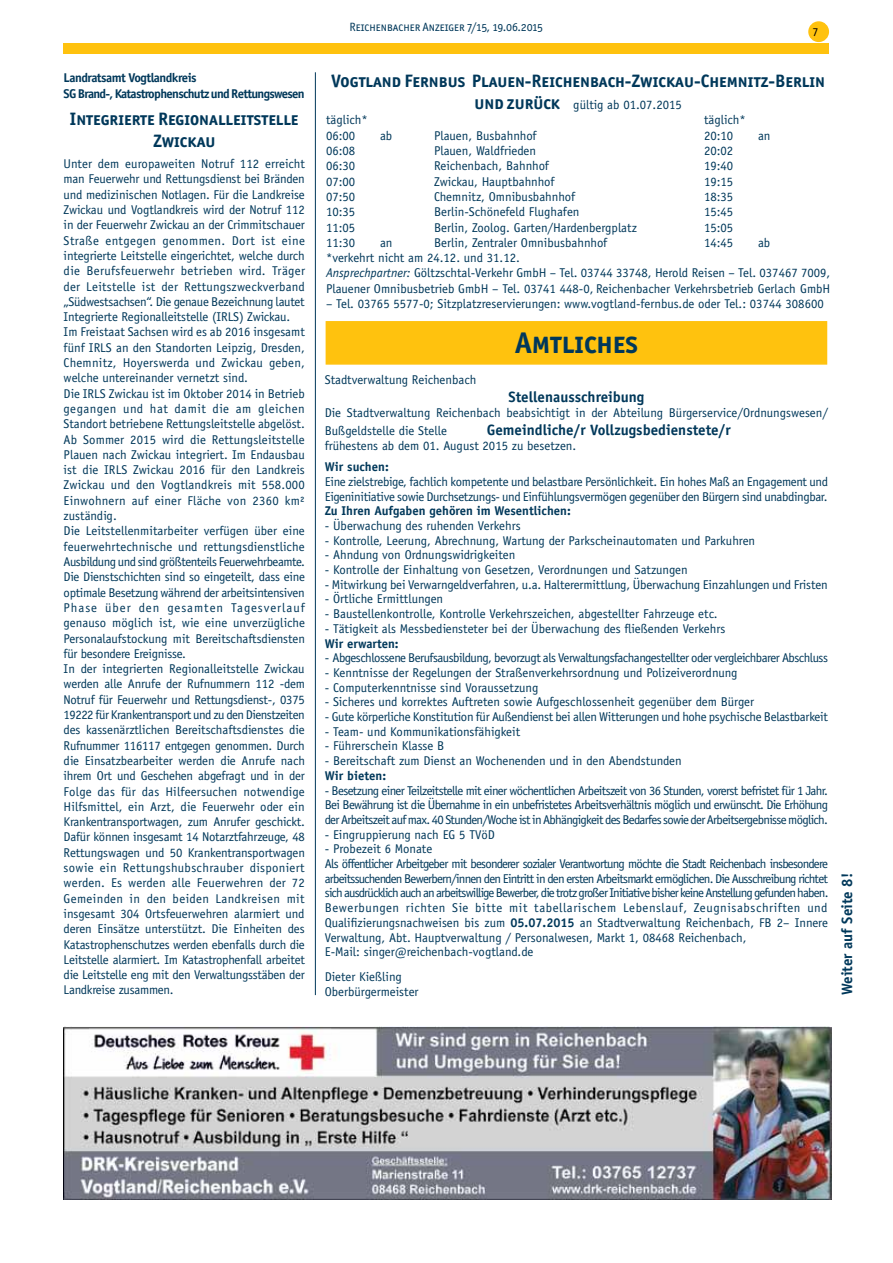
<style>
.page{position:relative;width:893px;height:1263px;background:#fff}
.page>*{position:absolute;margin:0;border:0;box-sizing:border-box;transform-origin:0 0}
.t1{font:30px "Officina San ITC Bold SC";color:#00385a}
.t2{font:18px/21.6px "Officina San ITC Bold SC";color:#00385a;text-align:center}
.t3{font:700 15px "Officina Sans";color:#00385a}
.t4{font:12.75px/15.3px "Officina Sans";letter-spacing:-.005em;color:#00385a}
.t5{font:12.75px/14.7px "Officina Sans";letter-spacing:-.06em;color:#00385a}
.t6{font:12.75px/14.7px "Officina Sans";letter-spacing:-.025em;color:#00385a}
.t7{font:12.75px "Officina Sans";letter-spacing:-.04em;color:#00385a}
.t8{font:700 12.75px "Officina Sans";color:#00385a}
.t9{font:700 12.75px/15.3px "Officina Sans";letter-spacing:-.04em;color:#00385a}
.t10{font:12px "Officina San ITC Book SC";color:#00385a}
.t11{font:12px "Officina Sans";color:#000}
.s1{font-family:"Officina San ITC Bold SC";font-size:18px}
.s2{font-style:italic}
.s3{font-weight:700}
</style>
<div class="page">
<div style="left:809px;top:22px;width:19px;height:19px;background:#ffc20e;border-radius:50%"></div>
<div style="left:808px;top:21px;width:21px;height:21px;border:2px solid #ffc20e;border-radius:50%"></div>
<div style="left:64px;top:44px;width:765px;height:10px;background:#ffc20e"></div>
<hr style="left:315px;top:72px;width:1px;height:923px;background:#00385a">
<div style="left:326px;top:321px;width:501px;height:44px;background:#ffc20e;border:2px solid #ffc20e"></div>
<img style="left:64px;top:1027px;width:768px;height:172px">
<p class="t9" style="left:64px;top:70px;width:242px">Landratsamt Vogtlandkreis<br>SG Brand-, Katastrophenschutz und Rettungswesen</p>
<h2 class="t2" style="left:70px;top:108px;width:230px">Integrierte Regionalleitstelle<br>Zwickau</h2>
<p class="t4" style="left:64px;top:156px;width:243px">Unter dem europaweiten Notruf 112 erreicht man Feuerwehr und Rettungsdienst bei Bränden und medizinischen Notlagen. Für die Landkreise Zwickau und Vogtlandkreis wird der Notruf 112 in der Feuerwehr Zwickau an der Crimmitschauer Straße entgegen genommen. Dort ist eine integrierte Leitstelle eingerichtet, welche durch die Berufsfeuerwehr betrieben wird. Träger der Leitstelle ist der Rettungszweckverband „Südwestsachsen“. Die genaue Bezeichnung lautet Integrierte Regionalleitstelle (IRLS) Zwickau.<br>Im Freistaat Sachsen wird es ab 2016 insgesamt fünf IRLS an den Standorten Leipzig, Dresden, Chemnitz, Hoyerswerda und Zwickau geben, welche untereinander vernetzt sind.<br>Die IRLS Zwickau ist im Oktober 2014 in Betrieb gegangen und hat damit die am gleichen Standort betriebene Rettungsleitstelle abgelöst.<br>Ab Sommer 2015 wird die Rettungsleitstelle Plauen nach Zwickau integriert. Im Endausbau ist die IRLS Zwickau 2016 für den Landkreis Zwickau und den Vogtlandkreis mit 558.000<br>Einwohnern auf einer Fläche von 2360 km² zuständig.<br>Die Leitstellenmitarbeiter verfügen über eine feuerwehrtechnische und rettungsdienstliche Ausbildung und sind größtenteils Feuerwehrbeamte.<br>Die Dienstschichten sind so eingeteilt, dass eine optimale Besetzung während der arbeitsintensiven Phase über den gesamten Tagesverlauf genauso möglich ist, wie eine unverzügliche Personalaufstockung mit Bereitschaftsdiensten für besondere Ereignisse.<br>In der integrierten Regionalleitstelle Zwickau werden alle Anrufe der Rufnummern 112 -dem Notruf für Feuerwehr und Rettungsdienst-, 0375<br>19222 für Krankentransport und zu den Dienstzeiten des kassenärztlichen Bereitschaftsdienstes die Rufnummer 116117 entgegen genommen. Durch die Einsatzbearbeiter werden die Anrufe nach ihrem Ort und Geschehen abgefragt und in der Folge das für das Hilfeersuchen notwendige Hilfsmittel, ein Arzt, die Feuerwehr oder ein Krankentransportwagen, zum Anrufer geschickt.<br>Dafür können insgesamt 14 Notarztfahrzeuge, 48<br>Rettungswagen und 50 Krankentransportwagen sowie ein Rettungshubschrauber disponiert werden. Es werden alle Feuerwehren der 72<br>Gemeinden in den beiden Landkreisen mit insgesamt 304 Ortsfeuerwehren alarmiert und deren Einsätze unterstützt. Die Einheiten des Katastrophenschutzes werden ebenfalls durch die Leitstelle alarmiert. Im Katastrophenfall arbeitet die Leitstelle eng mit den Verwaltungsstäben der Landkreise zusammen.</p>
<p class="t10" style="left:349px;top:20px;width:195px">Reichenbacher Anzeiger 7/15, 19.06.2015</p>
<p class="t11" style="left:812px;top:25px;width:7px">7</p>
<h2 class="t2" style="left:331px;top:70px;width:495px">Vogtland Fernbus Plauen-Reichenbach-Zwickau-Chemnitz-Berlin</h2>
<p class="t4" style="left:474px;top:97px;width:209px"><span class="s1">und zurück</span> gültig ab 01.07.2015</p>
<p class="t4" style="left:326px;top:112px;width:43px">täglich*</p>
<p class="t4" style="left:704px;top:112px;width:43px">täglich*</p>
<p class="t4" style="left:326px;top:128px;width:31px">06:00</p>
<p class="t4" style="left:380px;top:128px;width:14px">ab</p>
<p class="t4" style="left:434px;top:128px;width:104px">Plauen, Busbahnhof</p>
<p class="t4" style="left:704px;top:128px;width:31px">20:10</p>
<p class="t4" style="left:758px;top:128px;width:14px">an</p>
<p class="t4" style="left:326px;top:143px;width:31px">06:08</p>
<p class="t4" style="left:434px;top:143px;width:104px">Plauen, Waldfrieden</p>
<p class="t4" style="left:704px;top:143px;width:31px">20:02</p>
<p class="t4" style="left:326px;top:158px;width:31px">06:30</p>
<p class="t4" style="left:434px;top:158px;width:116px">Reichenbach, Bahnhof</p>
<p class="t4" style="left:704px;top:158px;width:31px">19:40</p>
<p class="t4" style="left:326px;top:174px;width:31px">07:00</p>
<p class="t4" style="left:434px;top:174px;width:122px">Zwickau, Hauptbahnhof</p>
<p class="t4" style="left:704px;top:174px;width:31px">19:15</p>
<p class="t4" style="left:326px;top:189px;width:31px">07:50</p>
<p class="t4" style="left:434px;top:189px;width:143px">Chemnitz, Omnibusbahnhof</p>
<p class="t4" style="left:704px;top:189px;width:31px">18:35</p>
<p class="t4" style="left:326px;top:204px;width:31px">10:35</p>
<p class="t4" style="left:434px;top:204px;width:147px">Berlin-Schönefeld Flughafen</p>
<p class="t4" style="left:704px;top:204px;width:31px">15:45</p>
<p class="t4" style="left:326px;top:220px;width:31px">11:05</p>
<p class="t4" style="left:434px;top:220px;width:204px">Berlin, Zoolog. Garten/Hardenbergplatz</p>
<p class="t4" style="left:704px;top:220px;width:31px">15:05</p>
<p class="t4" style="left:326px;top:235px;width:31px">11:30</p>
<p class="t4" style="left:380px;top:235px;width:14px">an</p>
<p class="t4" style="left:434px;top:235px;width:175px">Berlin, Zentraler Omnibusbahnhof</p>
<p class="t4" style="left:704px;top:235px;width:31px">14:45</p>
<p class="t4" style="left:758px;top:235px;width:14px">ab</p>
<p class="t4" style="left:326px;top:250px;width:506px">*verkehrt nicht am 24.12. und 31.12.<br><span class="s2">Ansprechpartner:</span> Göltzschtal-Verkehr GmbH – Tel. 03744 33748, Herold Reisen – Tel. 037467 7009,<br>Plauener Omnibusbetrieb GmbH – Tel. 03741 448-0, Reichenbacher Verkehrsbetrieb Gerlach GmbH</p>
<p class="t4" style="left:326px;top:296px;width:499px">– Tel. 03765 5577-0; Sitzplatzreservierungen: www.vogtland-fernbus.de oder Tel.: 03744 308600</p>
<h1 class="t1" style="left:515px;top:325px;width:124px">Amtliches</h1>
<p class="t4" style="left:325px;top:372px;width:153px">Stadtverwaltung Reichenbach</p>
<p class="t3" style="left:508px;top:387px;width:137px">Stellenausschreibung</p>
<p class="t4" style="left:325px;top:404px;width:505px;line-height:18px">Die Stadtverwaltung Reichenbach beabsichtigt in der Abteilung Bürgerservice/Ordnungswesen/<br>Bußgeldstelle die Stelle</p>
<p class="t3" style="left:487px;top:421px;width:245px">Gemeindliche/r Vollzugsbedienstete/r</p>
<p class="t4" style="left:325px;top:438px;width:253px">frühestens ab dem 01. August 2015 zu besetzen.</p>
<p class="t8" style="left:325px;top:459px;width:65px">Wir suchen:</p>
<p class="t6" style="left:325px;top:474px;width:505px">Eine zielstrebige, fachlich kompetente und belastbare Persönlichkeit. Ein hohes Maß an Engagement und<br>Eigeninitiative sowie Durchsetzungs- und Einfühlungsvermögen gegenüber den Bürgern sind unabdingbar.</p>
<p class="t8" style="left:325px;top:503px;width:248px">Zu Ihren Aufgaben gehören im Wesentlichen:</p>
<p class="t4" style="left:325px;top:518px;width:197px">- Überwachung des ruhenden Verkehrs</p>
<p class="t4" style="left:325px;top:533px;width:432px">- Kontrolle, Leerung, Abrechnung, Wartung der Parkscheinautomaten und Parkuhren</p>
<p class="t4" style="left:325px;top:547px;width:192px">- Ahndung von Ordnungswidrigkeiten</p>
<p class="t4" style="left:325px;top:562px;width:364px">- Kontrolle der Einhaltung von Gesetzen, Verordnungen und Satzungen</p>
<p class="t4" style="left:325px;top:577px;width:504px">- Mitwirkung bei Verwarngeldverfahren, u.a. Halterermittlung, Überwachung Einzahlungen und Fristen</p>
<p class="t4" style="left:325px;top:591px;width:120px">- Örtliche Ermittlungen</p>
<p class="t4" style="left:325px;top:606px;width:394px">- Baustellenkontrolle, Kontrolle Verkehrszeichen, abgestellter Fahrzeuge etc.</p>
<p class="t4" style="left:325px;top:621px;width:402px">- Tätigkeit als Messbediensteter bei der Überwachung des fließenden Verkehrs</p>
<p class="t8" style="left:325px;top:635px;width:75px">Wir erwarten:</p>
<p class="t7" style="left:325px;top:650px;width:505px">- Abgeschlossene Berufsausbildung, bevorzugt als Verwaltungsfachangestellter oder vergleichbarer Abschluss</p>
<p class="t4" style="left:325px;top:665px;width:414px">- Kenntnisse der Regelungen der Straßenverkehrsordnung und Polizeiverordnung</p>
<p class="t4" style="left:325px;top:680px;width:215px">- Computerkenntnisse sind Voraussetzung</p>
<p class="t4" style="left:325px;top:694px;width:431px">- Sicheres und korrektes Auftreten sowie Aufgeschlossenheit gegenüber dem Bürger</p>
<p class="t4" style="left:325px;top:709px;width:504px">- Gute körperliche Konstitution für Außendienst bei allen Witterungen und hohe psychische Belastbarkeit</p>
<p class="t4" style="left:325px;top:724px;width:197px">- Team- und Kommunikationsfähigkeit</p>
<p class="t4" style="left:325px;top:738px;width:121px">- Führerschein Klasse B</p>
<p class="t4" style="left:325px;top:753px;width:358px">- Bereitschaft zum Dienst an Wochenenden und in den Abendstunden</p>
<p class="t8" style="left:325px;top:767px;width:63px">Wir bieten:</p>
<p class="t4" style="left:325px;top:783px;width:505px;line-height:14.7px;text-align:justify">- Besetzung einer Teilzeitstelle mit einer wöchentlichen Arbeitszeit von 36 Stunden, vorerst befristet für 1 Jahr.<br>Bei Bewährung ist die Übernahme in ein unbefristetes Arbeitsverhältnis möglich und erwünscht. Die Erhöhung der Arbeitszeit auf max. 40 Stunden/Woche ist in Abhängigkeit des Bedarfes sowie der Arbeitsergebnisse möglich.</p>
<p class="t4" style="left:325px;top:827px;width:172px">- Eingruppierung nach EG 5 TVöD</p>
<p class="t5" style="left:325px;top:842px;width:505px">- Probezeit 6 Monate<br>Als öffentlicher Arbeitgeber mit besonderer sozialer Verantwortung möchte die Stadt Reichenbach insbesondere arbeitssuchenden Bewerbern/innen den Eintritt in den ersten Arbeitsmarkt ermöglichen. Die Ausschreibung richtet sich ausdrücklich auch an arbeitswillige Bewerber, die trotz großer Initiative bisher keine Anstellung gefunden haben.<br>Bewerbungen richten Sie bitte mit tabellarischem Lebenslauf, Zeugnisabschriften und Qualifizierungsnachweisen bis zum <span class="s3">05.07.2015</span> an Stadtverwaltung Reichenbach, FB 2– Innere Verwaltung, Abt. Hauptverwaltung / Personalwesen, Markt 1, 08468 Reichenbach,<br>E-Mail: singer@reichenbach-vogtland.de</p>
<p class="t4" style="left:325px;top:969px;width:95px">Dieter Kießling<br>Oberbürgermeister</p>
<p class="t3" style="left:838px;top:995px;width:123px;rotate:-90deg">Weiter auf Seite 8!</p>
</div>
